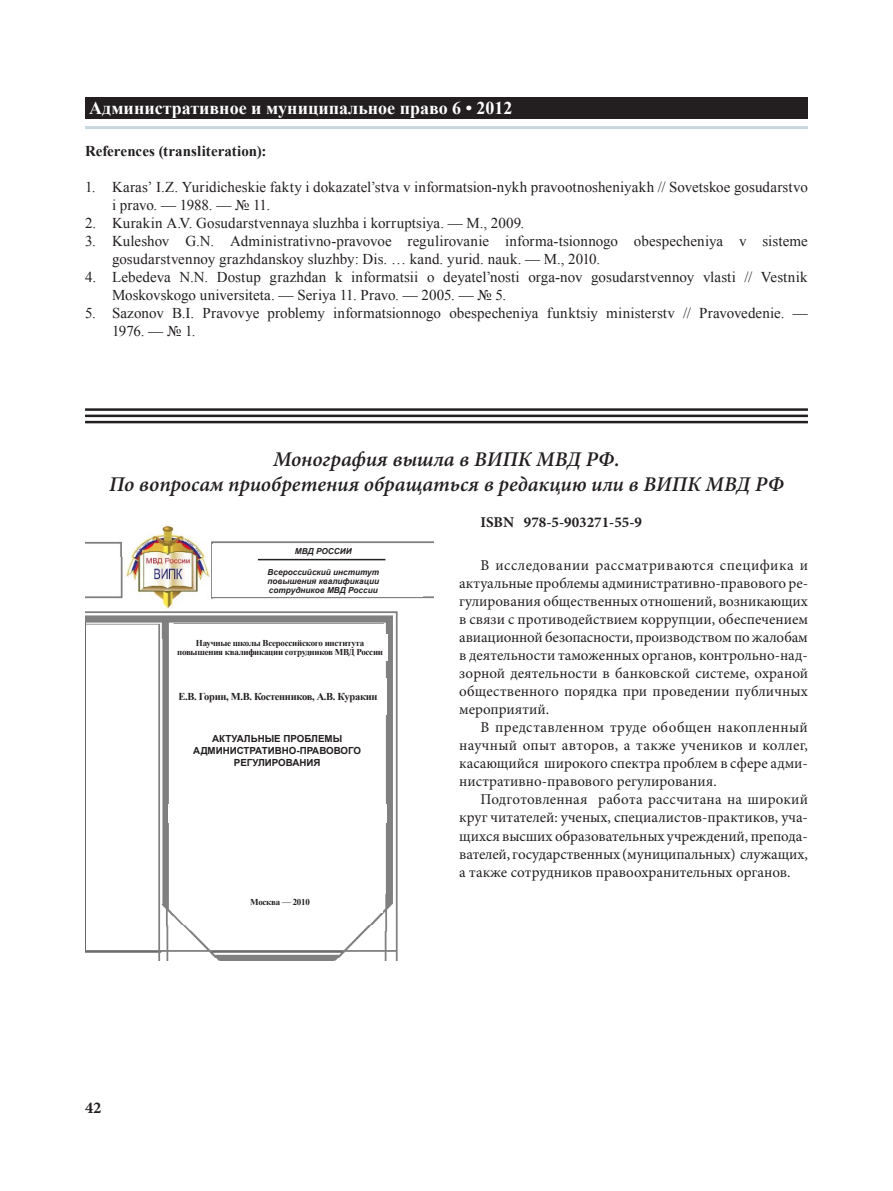
<style>
.page{position:relative;width:893px;height:1191px;background:#fff}
.page>*{position:absolute;margin:0;border:0;box-sizing:border-box;transform-origin:0 0}
.t1{font:italic 600 21px/25.5px "Minion Pro";color:#231f20;text-align:center}
.t2{font:700 18px "Times New Roman";color:#fff}
.t3{font:700 16.5px "Minion Pro";color:#231f20}
.t4{font:15px/18px "Minion Pro";color:#231f20;text-align:justify}
.t5{font:15px/18px "Times New Roman";letter-spacing:.005em;color:#231f20}
.t6{font:700 15px "Times New Roman";letter-spacing:.005em;color:#231f20}
.t7{font:700 15px "Minion Pro";color:#231f20}
.t8{font:700 10.5px "Times New Roman";letter-spacing:-.03em;color:#231f20}
.t9{font:700 9.75px/12px "Arial";color:#231f20}
.t10{font:700 9px/9px "Times New Roman";letter-spacing:-.03em;color:#231f20;text-align:center}
.t11{font:italic 700 8.25px/9px "Arial";color:#231f20;text-align:justify}
.s1{font-weight:400}
</style>
<div class="page">
<div style="left:85px;top:98px;width:723px;height:21px;background:#231f20"></div>
<hr style="left:85px;top:126px;width:723px;height:3px;background:#c7d8e0">
<img style="left:85px;top:525px;width:349px;height:435px">
<hr style="left:85px;top:408px;width:723px;height:3px;background:#231f20">
<hr style="left:85px;top:414px;width:723px;height:3px;background:#231f20">
<hr style="left:85px;top:421px;width:723px;height:2px;background:#231f20">
<div style="left:170px;top:678px;width:216px;height:36px;background:#fff"></div>
<div style="left:169px;top:634px;width:218px;height:26px;background:#fff"></div>
<div style="left:168px;top:804px;width:218px;height:18px;background:#fff"></div>
<div style="left:173px;top:890px;width:210px;height:22px;background:#fff"></div>
<div style="left:170px;top:714px;width:215px;height:72px;background:#fff"></div>
<div style="left:213px;top:544px;width:210px;height:53px;background:#fff"></div>
<hr style="left:258px;top:559px;width:127px;height:1px;background:#231f20">
<p class="t2" style="left:89px;top:96px;width:425px">Административное и муниципальное право 6 • 2012</p>
<p class="t6" style="left:85px;top:141px;width:183px">References (transliteration):</p>
<p class="t5" style="left:112px;top:178px;width:697px;text-indent:-27px">1. Karas’ I.Z. Yuridicheskie fakty i dokazatel’stva v informatsion-nykh pravootnosheniyakh // Sovetskoe gosudarstvo i pravo. — 1988. — № 11.</p>
<p class="t5" style="left:85px;top:214px;width:441px">2. Kurakin A.V. Gosudarstvennaya sluzhba i korruptsiya. — M., 2009.</p>
<p class="t5" style="left:112px;top:232px;width:697px;text-indent:-27px">3. Kuleshov G.N. Administrativno-pravovoe regulirovanie informa-tsionnogo obespecheniya v sisteme gosudarstvennoy grazhdanskoy sluzhby: Dis. … kand. yurid. nauk. — M., 2010.</p>
<p class="t5" style="left:112px;top:268px;width:697px;text-indent:-27px">4. Lebedeva N.N. Dostup grazhdan k informatsii o deyatel’nosti orga-nov gosudarstvennoy vlasti // Vestnik<br>Moskovskogo universiteta. — Seriya 11. Pravo. — 2005. — № 5.</p>
<p class="t5" style="left:112px;top:304px;width:697px;text-indent:-27px">5. Sazonov B.I. Pravovye problemy informatsionnogo obespecheniya funktsiy ministerstv // Pravovedenie. —<br>1976. — № 1.</p>
<h1 class="t1" style="left:109px;top:446px;width:676px">Монография вышла в ВИПК МВД РФ.<br>По вопросам приобретения обращаться в редакцию или в ВИПК МВД РФ</h1>
<p class="t11" style="left:295px;top:547px;width:58px">МВД РОССИИ</p>
<p class="t11" style="left:267px;top:568px;width:113px">Всероссийский институт повышения квалификации сотрудников МВД России</p>
<p class="t10" style="left:177px;top:638px;width:208px">Научные школы Всероссийского института повышения квалификации сотрудников МВД России</p>
<p class="t8" style="left:178px;top:689px;width:201px">Е.В. Горин, М.В. Костенников, А.В. Куракин</p>
<p class="t9" style="left:212px;top:733px;width:8px">АКТУАЛЬН</p>
<p class="t9" style="left:265px;top:733px;width:27px">ЫЕ ПРОБЛЕМ</p>
<p class="t9" style="left:333px;top:733px;width:11px">Ы</p>
<p class="t9" style="left:193px;top:745px;width:58px">АДМИНИСТРАТ</p>
<p class="t9" style="left:268px;top:745px;width:40px">ИВНО-ПРА</p>
<p class="t9" style="left:234px;top:745px;width:128px;text-indent:85px">ВОВОГО<br>РЕГУЛ ИРОВАНИЯ</p>
<p class="t10" style="left:250px;top:896px;width:61px">Москва <span class="s1">—</span> 2010</p>
<p class="t7" style="left:480px;top:512px;width:163px">ISBN 978-5-903271-55-9</p>
<p class="t4" style="left:459px;top:556px;width:350px;text-indent:21px">В исследовании рассматриваются специфика и актуальные проблемы административно-правового ре&shy;гулирования общественных отношений, возникающих в связи с противодействием коррупции, обеспечением авиационной безопасности, производством по жалобам в деятельности таможенных органов, контрольно-над&shy;зорной деятельности в банковской системе, охраной общественного порядка при проведении публичных мероприятий.</p>
<p class="t4" style="left:459px;top:718px;width:350px;text-indent:21px">В представленном труде обобщен накопленный научный опыт авторов, а также учеников и коллег, касающийся широкого спектра проблем в сфере адми&shy;нистративно-правового регулирования.</p>
<p class="t4" style="left:459px;top:790px;width:350px;text-indent:21px">Подготовленная работа рассчитана на широкий круг читателей: ученых, специалистов-практиков, уча&shy;щихся высших образовательных учреждений, препода&shy;вателей, государственных (муниципальных) служащих, а также сотрудников правоохранительных органов.</p>
<p class="t3" style="left:85px;top:1096px;width:18px">42</p>
</div>
